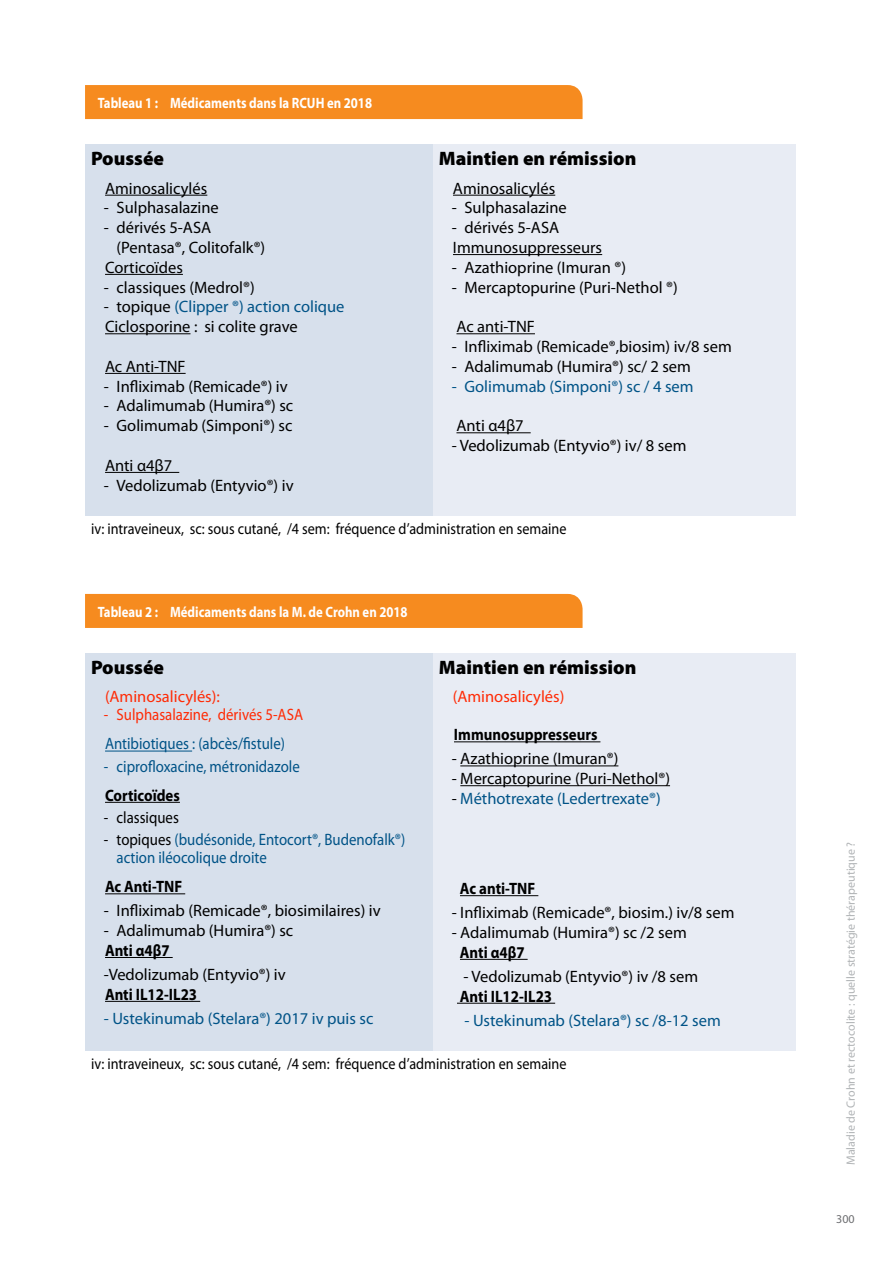
<style>
.page{position:relative;width:893px;height:1263px;background:#fff}
.page>*{position:absolute;margin:0;border:0;box-sizing:border-box;transform-origin:0 0}
.t1{font:900 19.5px "Myriad Pro";color:#000}
.t2{font:16.5px/19.8px "Myriad Pro";color:#000}
.t3{font:16.5px/18px "Myriad Pro";color:#005387;scale:.9 1}
.t4{font:16.5px "Myriad Pro";color:#005387}
.t5{font:700 16.5px "Myriad Pro";color:#000;scale:.9 1}
.t6{font:16.5px "Myriad Pro";color:#ff2b06}
.t7{font:16.5px "Myriad Pro";color:#ff2b06;scale:.9 1}
.t8{font:16.5px "Myriad Pro";color:#000;scale:.9 1}
.t9{font:15.75px "Myriad Pro";color:#000;scale:.9 1}
.t10{font:700 15px "Myriad Pro";color:#fff;scale:.85 1}
.t11{font:12px "Myriad Pro";color:#b1b4b6}
.t12{font:12px "Myriad Pro";color:#6d6e71}
.s1{color:#005387}
.s2{color:#000}
</style>
<div class="page">
<div style="left:85px;top:145px;width:348px;height:371px;background:#d7e0ec"></div>
<div style="left:433px;top:145px;width:362px;height:371px;background:#e8ecf4"></div>
<hr style="left:105px;top:195px;width:102px;height:1px;background:#000">
<hr style="left:105px;top:274px;width:78px;height:1px;background:#000">
<hr style="left:105px;top:333px;width:85px;height:1px;background:#000">
<hr style="left:105px;top:373px;width:81px;height:1px;background:#000">
<hr style="left:105px;top:472px;width:74px;height:1px;background:#000">
<hr style="left:453px;top:195px;width:102px;height:1px;background:#000">
<hr style="left:453px;top:254px;width:149px;height:1px;background:#000">
<hr style="left:456px;top:333px;width:79px;height:1px;background:#000">
<hr style="left:456px;top:432px;width:75px;height:1px;background:#000">
<div style="left:85px;top:85px;width:498px;height:34px;background:#f68b1f"></div>
<div style="left:85px;top:594px;width:498px;height:34px;background:#f68b1f"></div>
<div style="left:85px;top:653px;width:348px;height:398px;background:#d7e0ec"></div>
<div style="left:433px;top:653px;width:362px;height:398px;background:#e8ecf4"></div>
<hr style="left:105px;top:751px;width:87px;height:1px;background:#005387">
<hr style="left:105px;top:802px;width:75px;height:1px;background:#000">
<hr style="left:105px;top:893px;width:80px;height:1px;background:#000">
<hr style="left:105px;top:957px;width:68px;height:1px;background:#000">
<hr style="left:105px;top:1001px;width:95px;height:1px;background:#000">
<hr style="left:454px;top:741px;width:146px;height:1px;background:#000">
<hr style="left:460px;top:765px;width:158px;height:1px;background:#000">
<hr style="left:460px;top:785px;width:210px;height:1px;background:#000">
<hr style="left:460px;top:895px;width:78px;height:1px;background:#000">
<hr style="left:460px;top:959px;width:68px;height:1px;background:#000">
<hr style="left:457px;top:1003px;width:98px;height:1px;background:#000">
<p class="t10" style="left:98px;top:93px;width:324px">Tableau 1 : Médicaments dans la RCUH en 2018</p>
<p class="t1" style="left:91px;top:148px;width:75px">Poussée</p>
<p class="t2" style="left:105px;top:178px;width:104px">Aminosalicylés</p>
<p class="t2" style="left:104px;top:198px;width:117px">- Sulphasalazine</p>
<p class="t2" style="left:104px;top:217px;width:109px">- dérivés 5-ASA</p>
<p class="t2" style="left:117px;top:237px;width:150px">(Pentasa®, Colitofalk®)</p>
<p class="t2" style="left:105px;top:257px;width:79px">Corticoïdes</p>
<p class="t2" style="left:104px;top:277px;width:153px">- classiques (Medrol®)</p>
<p class="t2" style="left:104px;top:297px;width:242px">- topique <span class="s1">(Clipper ®) action colique<br></span>Ciclosporine : si colite grave</p>
<p class="t2" style="left:105px;top:356px;width:82px">Ac Anti-TNF</p>
<p class="t2" style="left:104px;top:376px;width:185px">- Infliximab (Remicade®) iv</p>
<p class="t2" style="left:104px;top:396px;width:191px">- Adalimumab (Humira®) sc</p>
<p class="t2" style="left:104px;top:415px;width:190px">- Golimumab (Simponi®) sc</p>
<p class="t2" style="left:105px;top:455px;width:69px">Anti α4β7</p>
<p class="t2" style="left:104px;top:475px;width:191px">- Vedolizumab (Entyvio®) iv</p>
<p class="t1" style="left:439px;top:148px;width:199px">Maintien en rémission</p>
<p class="t2" style="left:453px;top:178px;width:104px">Aminosalicylés</p>
<p class="t2" style="left:452px;top:198px;width:117px">- Sulphasalazine</p>
<p class="t2" style="left:452px;top:217px;width:152px">- dérivés 5-ASA<br>Immunosuppresseurs</p>
<p class="t2" style="left:452px;top:257px;width:176px">- Azathioprine (Imuran ®)</p>
<p class="t2" style="left:452px;top:277px;width:227px">- Mercaptopurine (Puri-Nethol ®)</p>
<p class="t2" style="left:456px;top:316px;width:80px">Ac anti-TNF</p>
<p class="t2" style="left:452px;top:336px;width:282px">- Infliximab (Remicade®,biosim) iv/8 sem</p>
<p class="t2" style="left:452px;top:356px;width:241px">- Adalimumab (Humira®) sc/ 2 sem</p>
<p class="t4" style="left:452px;top:376px;width:243px">- Golimumab (Simponi®) sc / 4 sem</p>
<p class="t2" style="left:456px;top:415px;width:69px">Anti α4β7</p>
<p class="t2" style="left:452px;top:435px;width:236px">- Vedolizumab (Entyvio®) iv/ 8 sem</p>
<p class="t9" style="left:91px;top:519px;width:530px">iv: intraveineux, sc: sous cutané, /4 sem: fréquence d’administration en semaine</p>
<p class="t10" style="left:98px;top:602px;width:366px">Tableau 2 : Médicaments dans la M. de Crohn en 2018</p>
<p class="t1" style="left:439px;top:656px;width:199px">Maintien en rémission</p>
<p class="t6" style="left:453px;top:687px;width:113px">(Aminosalicylés)</p>
<p class="t5" style="left:454px;top:724px;width:161px">Immunosuppresseurs</p>
<p class="t2" style="left:452px;top:748px;width:168px">- Azathioprine (Imuran®)</p>
<p class="t2" style="left:452px;top:768px;width:220px">- Mercaptopurine (Puri-Nethol®)</p>
<p class="t4" style="left:452px;top:788px;width:210px"><span class="s2">-</span> Méthotrexate (Ledertrexate®)</p>
<p class="t1" style="left:91px;top:656px;width:75px">Poussée</p>
<p class="t6" style="left:105px;top:687px;width:116px">(Aminosalicylés):</p>
<p class="t7" style="left:104px;top:705px;width:223px">- Sulphasalazine, dérivés 5-ASA</p>
<p class="t3" style="left:105px;top:735px;width:202px">Antibiotiques : (abcès/fistule)</p>
<p class="t3" style="left:104px;top:757px;width:219px">- ciprofloxacine, métronidazole</p>
<p class="t5" style="left:105px;top:784px;width:85px">Corticoïdes</p>
<p class="t8" style="left:104px;top:807px;width:85px">- classiques</p>
<p class="t3" style="left:117px;top:830px;width:322px;text-indent:-13px"><span class="s2">- topiques</span> (budésonide, Entocort®, Budenofalk®) action iléocolique droite</p>
<p class="t5" style="left:105px;top:876px;width:87px">Ac Anti-TNF</p>
<p class="t2" style="left:104px;top:900px;width:278px">- Infliximab (Remicade®, biosimilaires) iv</p>
<p class="t2" style="left:104px;top:920px;width:191px">- Adalimumab (Humira®) sc</p>
<p class="t5" style="left:105px;top:939px;width:73px">Anti α4β7</p>
<p class="t2" style="left:104px;top:964px;width:183px">-Vedolizumab (Entyvio®) iv</p>
<p class="t5" style="left:105px;top:983px;width:104px">Anti IL12-IL23</p>
<p class="t4" style="left:104px;top:1008px;width:271px">- Ustekinumab (Stelara®) 2017 iv puis sc</p>
<p class="t5" style="left:460px;top:878px;width:85px">Ac anti-TNF</p>
<p class="t2" style="left:452px;top:902px;width:284px">- Infliximab (Remicade®, biosim.) iv/8 sem</p>
<p class="t2" style="left:452px;top:922px;width:237px">- Adalimumab (Humira®) sc /2 sem</p>
<p class="t5" style="left:460px;top:941px;width:73px">Anti α4β7</p>
<p class="t2" style="left:463px;top:966px;width:236px">- Vedolizumab (Entyvio®) iv /8 sem</p>
<p class="t5" style="left:460px;top:985px;width:104px">Anti IL12-IL23</p>
<p class="t4" style="left:464px;top:1010px;width:258px">- Ustekinumab (Stelara®) sc /8-12 sem</p>
<p class="t9" style="left:91px;top:1054px;width:530px">iv: intraveineux, sc: sous cutané, /4 sem: fréquence d’administration en semaine</p>
<p class="t11" style="left:843px;top:1165px;width:325px;rotate:-90deg">Maladie de Crohn et rectocolite : quelle stratégie thérapeutique ?</p>
<p class="t12" style="left:836px;top:1211px;width:20px">300</p>
</div>
